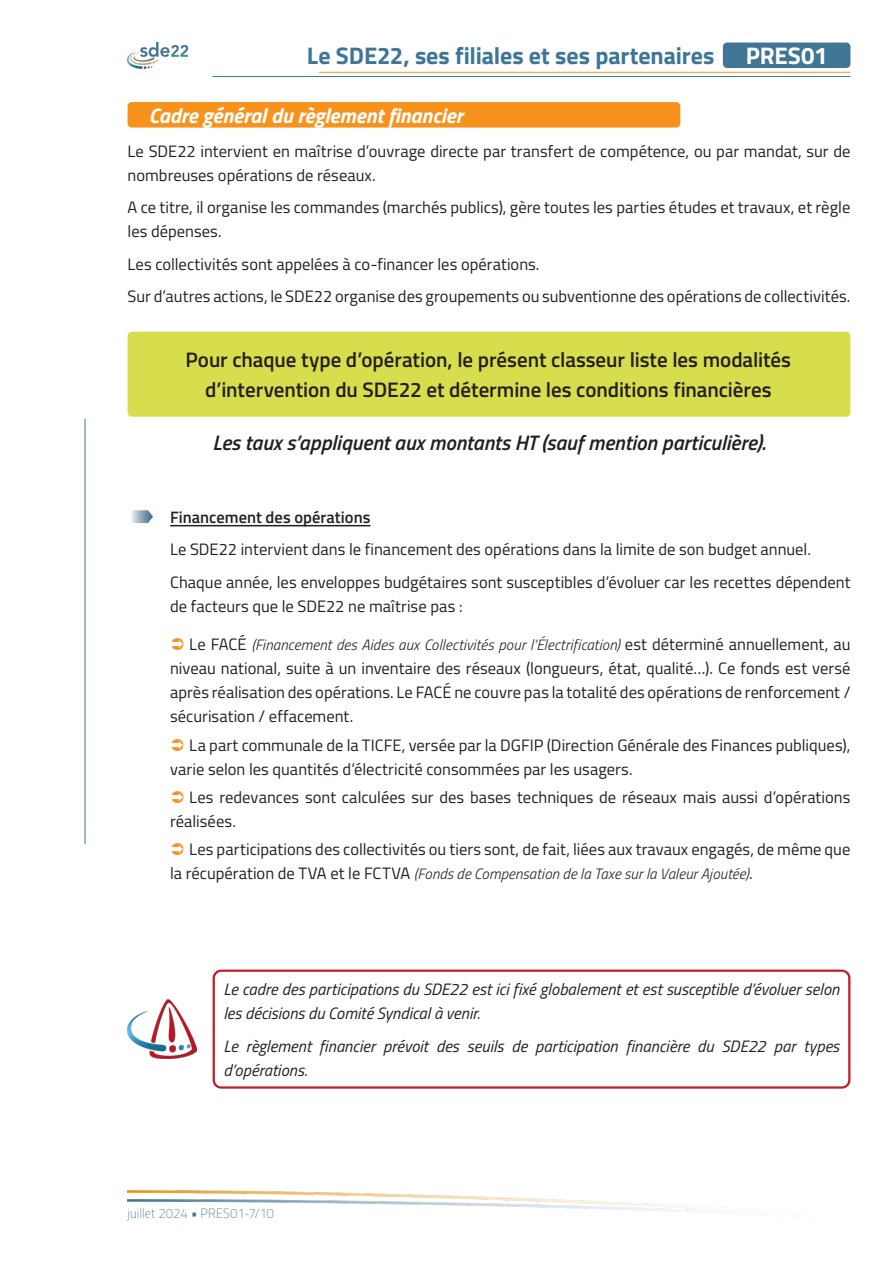
<style>
.page{position:relative;width:893px;height:1263px;background:#fff}
.page>*{position:absolute;margin:0;border:0;box-sizing:border-box;transform-origin:0 0}
.SDE_RF_STD{font:700 24px "Titillium";letter-spacing:-.005em;color:#3f7695}
.SDE_RF_STD-2{font:700 24px "Titillium";letter-spacing:-.005em;color:#fff}
.SDE_RF_bas_de_page{font:600 21px/30px "Titillium";letter-spacing:-.005em;color:#231f20;text-align:center}
.SDE_RF_STD-3{font:italic 600 21px "Titillium";color:#231f20}
.SDE_RF_STD-4{font:italic 700 21px "Titillium";color:#fff}
.SDE_RF_STD-5{font:16.5px/24px "Titillium";color:#231f20}
.SDE_RF_STD-6{font:italic 16.5px/24px "Titillium";color:#231f20}
.SDE_RF_bas_de_page-2{font:16.5px/24px "Titillium";color:#231f20}
.SDE_RF_bas_de_page-3{font:600 16.5px "Titillium";color:#231f20}
.SDE_RF_STD-7{font:italic 300 15px "Titillium";letter-spacing:.005em;color:#231f20}
.t1{font:13.5px "Titillium Thin Upright";letter-spacing:.005em;color:#3f7695}
.s1{color:#f7931d}
.s2{font-weight:400;font-style:normal;font-size:16.5px}
</style>
<div class="page">
<div style="left:128px;top:332px;width:722px;height:85px;background:#d7de4d;border-radius:4px"></div>
<div style="left:128px;top:102px;width:552px;height:26px;background:#f7931d;border-radius:4px"></div>
<svg style="left:131px;top:510px;width:22px;height:13px"></svg>
<hr style="left:170px;top:525px;width:200px;height:1px;background:#231f20">
<div style="left:213px;top:969px;width:637px;height:120px;border:2px solid #be1d2c;border-radius:7px"></div>
<img style="left:128px;top:999px;width:69px;height:60px">
<img style="left:128px;top:1190px;width:592px;height:24px">
<img style="left:128px;top:43px;width:59px;height:25px">
<div style="left:723px;top:43px;width:127px;height:25px;background:#3f7695;border-radius:4px"></div>
<hr style="left:213px;top:76px;width:637px;height:1px;background:#3f7695">
<hr style="left:319px;top:72px;width:531px;height:1px;background:#f7931d">
<hr style="left:85px;top:419px;width:1px;height:425px;background:#3f7695">
<p class="SDE_RF_STD" style="left:307px;top:38px;width:409px">Le SDE22, ses filiales et ses partenaires</p>
<p class="SDE_RF_STD-2" style="left:746px;top:38px;width:83px">PRES01</p>
<p class="SDE_RF_STD-4" style="left:149px;top:99px;width:316px">Cadre général du règlement financier</p>
<p class="SDE_RF_STD-5" style="left:128px;top:138px;width:724px">Le SDE22 intervient en maîtrise d’ouvrage directe par transfert de compétence, ou par mandat, sur de nombreuses opérations de réseaux.</p>
<p class="SDE_RF_STD-5" style="left:128px;top:195px;width:724px">A ce titre, il organise les commandes (marchés publics), gère toutes les parties études et travaux, et règle les dépenses.</p>
<p class="SDE_RF_STD-5" style="left:128px;top:251px;width:413px">Les collectivités sont appelées à co-financer les opérations.</p>
<p class="SDE_RF_STD-5" style="left:128px;top:284px;width:724px">Sur d’autres actions, le SDE22 organise des groupements ou subventionne des opérations de collectivités.</p>
<p class="SDE_RF_bas_de_page" style="left:186px;top:344px;width:607px">Pour chaque type d’opération, le présent classeur liste les modalités d’intervention du SDE22 et détermine les conditions financières</p>
<p class="SDE_RF_STD-3" style="left:213px;top:426px;width:554px">Les taux s’appliquent aux montants HT (sauf mention particulière).</p>
<p class="SDE_RF_bas_de_page-3" style="left:170px;top:504px;width:202px">Financement des opérations</p>
<p class="SDE_RF_bas_de_page-2" style="left:170px;top:537px;width:642px">Le SDE22 intervient dans le financement des opérations dans la limite de son budget annuel.</p>
<p class="SDE_RF_bas_de_page-2" style="left:170px;top:569px;width:682px">Chaque année, les enveloppes budgétaires sont susceptibles d’évoluer car les recettes dépendent de facteurs que le SDE22 ne maîtrise pas :</p>
<p class="SDE_RF_STD-7" style="left:170px;top:634px;width:682px"><span class="s1">➲</span> <span class="s2">Le FACÉ</span> (Financement des Aides aux Collectivités pour l’Électrification) <span class="s2">est déterminé annuellement, au</span></p>
<p class="SDE_RF_STD-5" style="left:170px;top:656px;width:682px;text-align:justify">niveau national, suite à un inventaire des réseaux (longueurs, état, qualité…). Ce fonds est versé après réalisation des opérations. Le FACÉ ne couvre pas la totalité des opérations de renforcement / sécurisation / effacement.</p>
<p class="SDE_RF_STD-5" style="left:170px;top:732px;width:682px"><span class="s1">➲</span> La part communale de la TICFE, versée par la DGFIP (Direction Générale des Finances publiques), varie selon les quantités d’électricité consommées par les usagers.</p>
<p class="SDE_RF_STD-5" style="left:170px;top:784px;width:682px"><span class="s1">➲</span> Les redevances sont calculées sur des bases techniques de réseaux mais aussi d’opérations réalisées.</p>
<p class="SDE_RF_STD-5" style="left:170px;top:836px;width:682px"><span class="s1">➲</span> Les participations des collectivités ou tiers sont, de fait, liées aux travaux engagés, de même que</p>
<p class="SDE_RF_STD-7" style="left:170px;top:863px;width:584px"><span class="s2">la récupération de TVA et le FCTVA</span> (Fonds de Compensation de la Taxe sur la Valeur Ajoutée)<span class="s2">.</span></p>
<p class="SDE_RF_STD-6" style="left:223px;top:976px;width:618px">Le cadre des participations du SDE22 est ici fixé globalement et est susceptible d’évoluer selon les décisions du Comité Syndical à venir.</p>
<p class="SDE_RF_STD-6" style="left:223px;top:1033px;width:617px">Le règlement financier prévoit des seuils de participation financière du SDE22 par types d’opérations.</p>
<p class="t1" style="left:128px;top:1203px;width:148px">juillet 2024 • PRES01-7/10</p>
</div>
